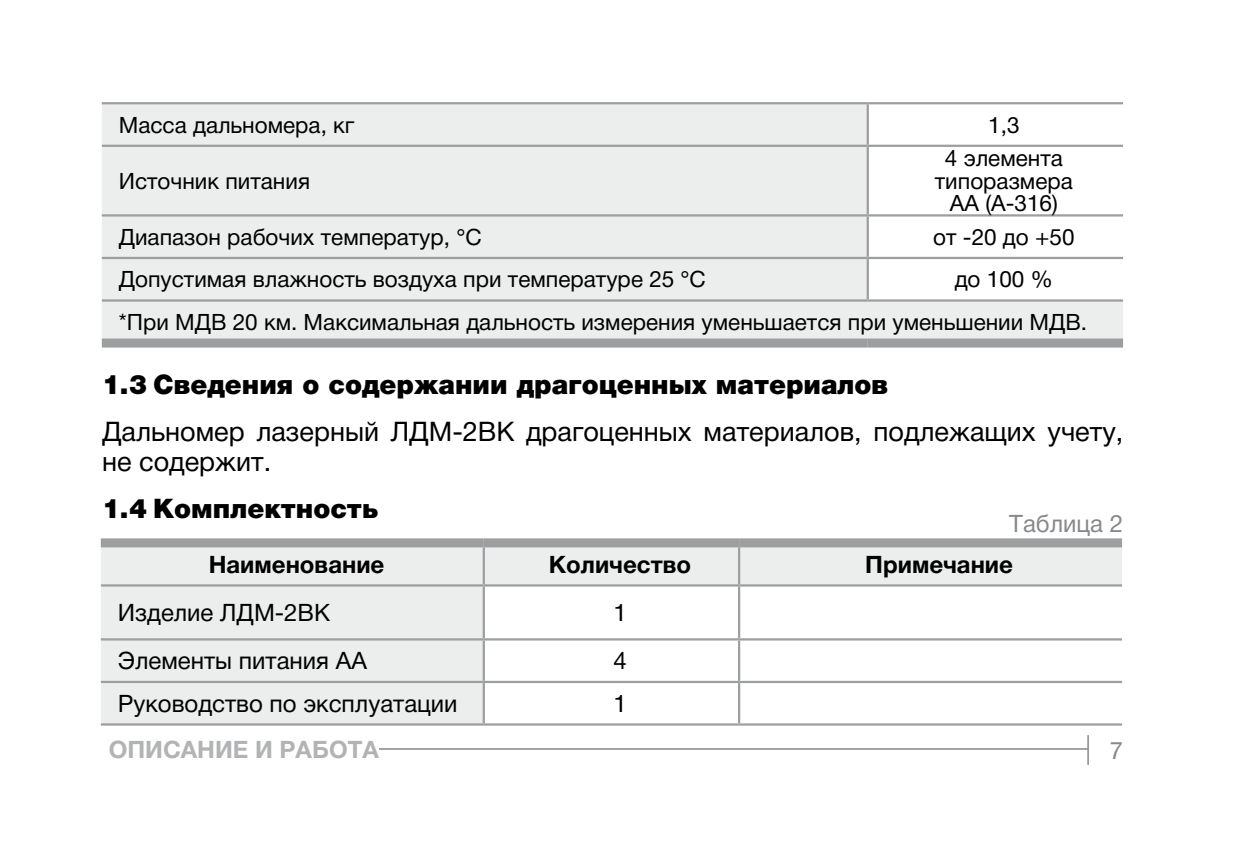
<style>
.page{position:relative;width:1234px;height:851px;background:#fff}
.page>*{position:absolute;margin:0;border:0;box-sizing:border-box;transform-origin:0 0}
.t1{font:27px/30px "Helvetica Neue Cyr";color:#000}
.t2{font:900 27px "Helvetica Neue Cyr";color:#000}
.t3{font:24px "Helvetica Neue Cyr";color:#000}
.t4{font:700 24px "Helvetica Neue Cyr";color:#000}
.t5{font:700 24px "Helvetica Neue Cyr";color:#b1b3b4}
.t6{font:24px "Helvetica Neue Cyr";color:#86888a}
.t7{font:22.5px/22.5px "Helvetica Neue Cyr";color:#000;text-align:center}
.s1{font-size:24px}
</style>
<div class="page">
<svg style="left:1087px;top:735px;width:1px;height:29px"></svg>
<hr style="left:112px;top:748px;width:975px;height:1px;background:#86888a">
<div style="left:102px;top:740px;width:277px;height:22px;background:#fff"></div>
<svg style="left:102px;top:104px;width:1020px;height:234px;fill:#eceded"></svg>
<div style="left:102px;top:338px;width:765px;height:9px;background:#9c9e9f"></div>
<div style="left:867px;top:338px;width:255px;height:9px;background:#9c9e9f"></div>
<hr style="left:866px;top:104px;width:2px;height:41px;background:#9c9e9f">
<hr style="left:866px;top:147px;width:2px;height:67px;background:#9c9e9f">
<hr style="left:866px;top:216px;width:2px;height:41px;background:#9c9e9f">
<hr style="left:866px;top:259px;width:2px;height:40px;background:#9c9e9f">
<hr style="left:102px;top:102px;width:765px;height:2px;background:#9c9e9f">
<hr style="left:867px;top:102px;width:255px;height:2px;background:#9c9e9f">
<hr style="left:102px;top:145px;width:765px;height:2px;background:#9c9e9f">
<hr style="left:867px;top:145px;width:255px;height:2px;background:#9c9e9f">
<hr style="left:102px;top:214px;width:765px;height:2px;background:#9c9e9f">
<hr style="left:867px;top:214px;width:255px;height:2px;background:#9c9e9f">
<hr style="left:102px;top:257px;width:765px;height:2px;background:#9c9e9f">
<hr style="left:867px;top:257px;width:255px;height:2px;background:#9c9e9f">
<hr style="left:102px;top:299px;width:765px;height:2px;background:#9c9e9f">
<hr style="left:867px;top:299px;width:255px;height:2px;background:#9c9e9f">
<div style="left:101px;top:547px;width:1020px;height:37px;background:#eceded"></div>
<div style="left:101px;top:586px;width:381px;height:137px;background:#eceded"></div>
<div style="left:101px;top:538px;width:382px;height:9px;background:#9c9e9f"></div>
<div style="left:483px;top:538px;width:256px;height:9px;background:#9c9e9f"></div>
<div style="left:739px;top:538px;width:382px;height:9px;background:#9c9e9f"></div>
<hr style="left:482px;top:547px;width:3px;height:37px;background:#9c9e9f">
<hr style="left:737px;top:547px;width:3px;height:37px;background:#9c9e9f">
<hr style="left:101px;top:584px;width:382px;height:2px;background:#9c9e9f">
<hr style="left:483px;top:584px;width:256px;height:2px;background:#9c9e9f">
<hr style="left:482px;top:586px;width:3px;height:52px;background:#9c9e9f">
<hr style="left:739px;top:584px;width:382px;height:2px;background:#9c9e9f">
<hr style="left:737px;top:586px;width:3px;height:52px;background:#9c9e9f">
<hr style="left:101px;top:638px;width:382px;height:2px;background:#9c9e9f">
<hr style="left:483px;top:638px;width:256px;height:2px;background:#9c9e9f">
<hr style="left:482px;top:640px;width:3px;height:40px;background:#9c9e9f">
<hr style="left:739px;top:638px;width:382px;height:2px;background:#9c9e9f">
<hr style="left:737px;top:640px;width:3px;height:40px;background:#9c9e9f">
<hr style="left:101px;top:680px;width:382px;height:3px;background:#9c9e9f">
<hr style="left:483px;top:680px;width:256px;height:3px;background:#9c9e9f">
<hr style="left:482px;top:683px;width:3px;height:40px;background:#9c9e9f">
<hr style="left:739px;top:680px;width:382px;height:3px;background:#9c9e9f">
<hr style="left:737px;top:683px;width:3px;height:40px;background:#9c9e9f">
<hr style="left:101px;top:723px;width:382px;height:2px;background:#9c9e9f">
<hr style="left:483px;top:723px;width:256px;height:2px;background:#9c9e9f">
<hr style="left:739px;top:723px;width:382px;height:2px;background:#9c9e9f">
<p class="t7" style="left:119px;top:114px;width:237px">Масса дальномера, кг</p>
<p class="t7" style="left:988px;top:114px;width:33px">1,3</p>
<p class="t7" style="left:119px;top:170px;width:193px">Источник питания</p>
<p class="t7" style="left:934px;top:147px;width:139px">4 элемента типоразмера<br>АА (А-316)</p>
<p class="t7" style="left:119px;top:226px;width:364px">Диапазон рабочих температур, °С</p>
<p class="t7" style="left:933px;top:226px;width:143px">от -20 до <span class="s1">+</span>50</p>
<p class="t7" style="left:119px;top:268px;width:588px">Допустимая влажность воздуха при температуре 25 °С</p>
<p class="t7" style="left:119px;top:258px;width:969px;line-height:42.3px;text-align:left;text-indent:835px">до 100 % *При МДВ 20 км. Максимальная дальность измерения уменьшается при уменьшении МДВ.</p>
<p class="t2" style="left:102px;top:369px;width:787px">1.3 Сведения о содержании драгоценных материалов</p>
<p class="t1" style="left:102px;top:417px;width:1022px">Дальномер лазерный ЛДМ-2ВК драгоценных материалов, подлежащих учету, не содержит.</p>
<p class="t2" style="left:102px;top:493px;width:277px">1.4 Комплектность</p>
<p class="t6" style="left:1009px;top:510px;width:115px">Таблица 2</p>
<p class="t4" style="left:209px;top:551px;width:177px">Наименование</p>
<p class="t4" style="left:548px;top:551px;width:144px">Количество</p>
<p class="t4" style="left:865px;top:551px;width:149px">Примечание</p>
<p class="t3" style="left:118px;top:599px;width:214px">Изделие ЛДМ-2ВК</p>
<p class="t3" style="left:613px;top:599px;width:15px">1</p>
<p class="t3" style="left:118px;top:647px;width:250px">Элементы питания АА</p>
<p class="t3" style="left:613px;top:647px;width:15px">4</p>
<p class="t3" style="left:118px;top:690px;width:341px">Руководство по эксплуатации</p>
<p class="t3" style="left:613px;top:690px;width:15px">1</p>
<p class="t5" style="left:109px;top:735px;width:271px">ОПИСАНИЕ И РАБОТА</p>
<p class="t6" style="left:1109px;top:737px;width:15px">7</p>
</div>
